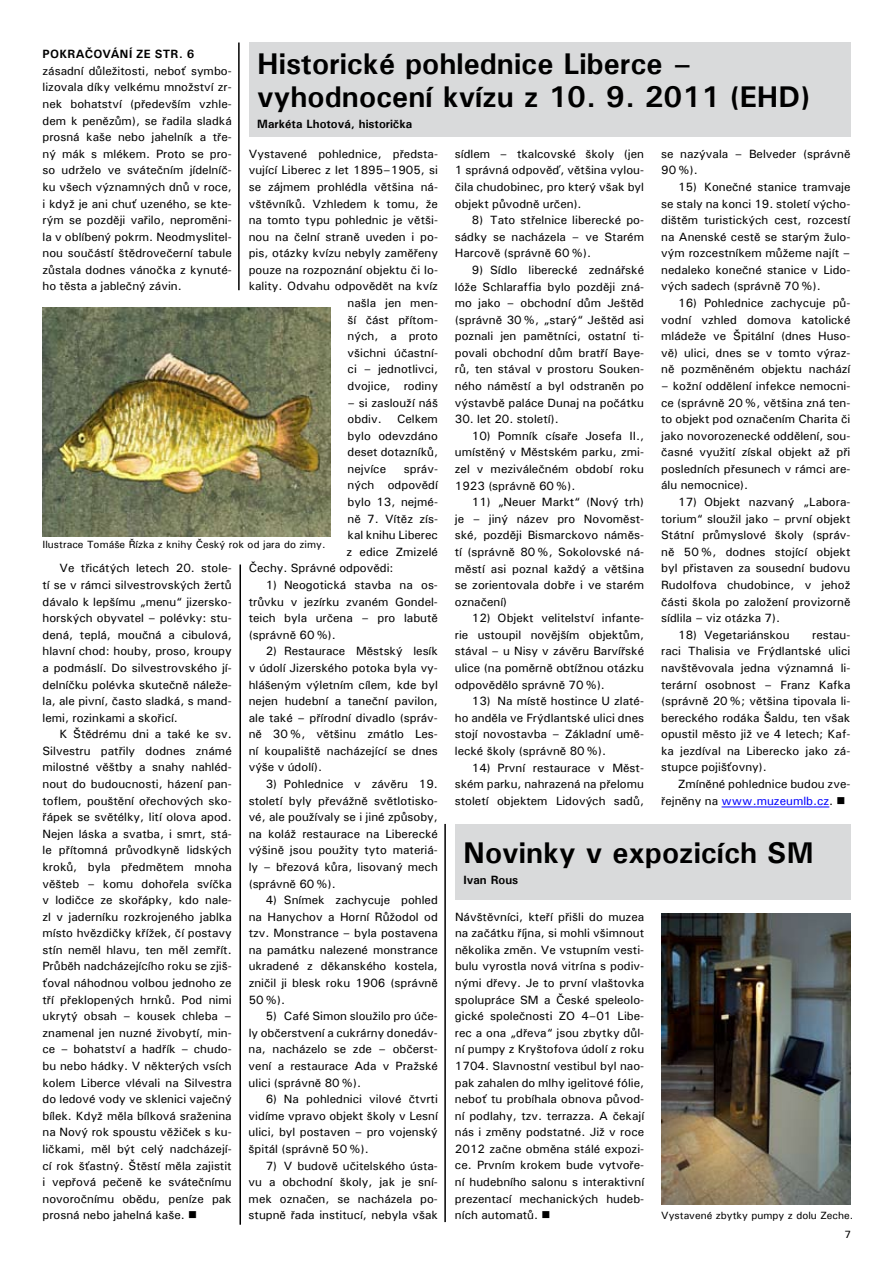
<style>
.page{position:relative;width:893px;height:1263px;background:#fff}
.page>*{position:absolute;margin:0;border:0;box-sizing:border-box;transform-origin:0 0}
.t1{font:700 30px/33px "Univers";color:#000}
.t2{font:500 12px/16.6px "Univers";color:#000;text-align:justify}
.t3{font:700 12px "Univers";color:#000}
.t4{font:700 12px "Univers";letter-spacing:.02em;color:#000}
.t5{font:500 10.5px "Univers";color:#000}
.s1{color:#00f}
</style>
<div class="page">
<img style="left:43px;top:308px;width:288px;height:228px">
<hr style="left:722px;top:807px;width:107px;height:1px;background:#00f">
<div style="left:249px;top:43px;width:601px;height:94px;background:#d9dadb"></div>
<div style="left:455px;top:824px;width:395px;height:75px;background:#d9dadb"></div>
<img style="left:661px;top:913px;width:189px;height:292px">
<hr style="left:238px;top:43px;width:2px;height:247px;background:#000">
<hr style="left:239px;top:564px;width:2px;height:661px;background:#000">
<hr style="left:444px;top:824px;width:2px;height:398px;background:#000">
<p class="t4" style="left:43px;top:46px;width:153px">POKRAČOVÁNÍ ZE STR. 6</p>
<h1 class="t1" style="left:257px;top:47px;width:554px">Historické pohlednice Liberce – vyhodnocení kvízu z 10. 9. 2011 (EHD)</h1>
<p class="t3" style="left:257px;top:116px;width:156px">Markéta Lhotová, historička</p>
<p class="t2" style="left:43px;top:62px;width:191px">zásadní důležitosti, neboť symbo&shy;lizovala díky velkému množství zr&shy;nek bohatství (především vzhle&shy;dem k penězům), se řadila sladká prosná kaše nebo jahelník a tře&shy;ný mák s mlékem. Proto se pro&shy;so udrželo ve svátečním jídelníč&shy;ku všech významných dnů v roce, i když je ani chuť uzeného, se kte&shy;rým se později vařilo, neproměni&shy;la v oblíbený pokrm. Neodmyslitel&shy;nou součástí štědrovečerní tabule zůstala dodnes vánočka z kynuté&shy;ho těsta a jablečný závin.</p>
<p class="t2" style="left:249px;top:145px;width:191px;text-align:right">Vystavené pohlednice, předsta&shy;vující Liberec z let 1895–1905, si se zájmem prohlédla většina ná&shy;vštěvníků. Vzhledem k tomu, že na tomto typu pohlednic je větši&shy;nou na čelní straně uveden i po&shy;pis, otázky kvízu nebyly zaměřeny pouze na rozpoznání objektu či lo&shy;kality. Odvahu odpovědět na kvíz našla jen men-<br>ší část přítom-<br>ných, a proto<br>všichni účastní-<br>ci – jednotlivci,<br>dvojice, rodiny</p>
<p class="t2" style="left:348px;top:394px;width:92px">– si zaslouží náš obdiv.</p>
<p class="t2" style="left:661px;top:145px;width:191px">se nazývala – Belveder (správně<br>90%).</p>
<p class="t2" style="left:661px;top:178px;width:191px;text-indent:17px">15) Konečné stanice tramvaje se staly na konci 19. století výcho&shy;dištěm turistických cest, rozcestí na Anenské cestě se starým žulo&shy;vým rozcestníkem můžeme najít – nedaleko konečné stanice v Lido&shy;vých sadech (správně 70%).</p>
<p class="t2" style="left:661px;top:294px;width:191px;text-indent:17px">16) Pohlednice zachycuje pů&shy;vodní vzhled domova katolické mládeže ve Špitální (dnes Huso&shy;vě) ulici, dnes se v tomto výraz&shy;ně pozměněném objektu nachází</p>
<p class="t2" style="left:661px;top:377px;width:191px">– kožní oddělení infekce nemocni&shy;ce (správně 20%, většina zná ten&shy;to objekt pod označením Charita či jako novorozenecké oddělení, sou&shy;časné využití získal objekt až při posledních přesunech v rámci are&shy;álu nemocnice).</p>
<p class="t2" style="left:661px;top:493px;width:191px;text-indent:17px">17) Objekt nazvaný „Labora&shy;torium“ sloužil jako – první objekt Státní průmyslové školy (správ&shy;ně 50%, dodnes stojící objekt byl přistaven za sousední budovu Rudolfova chudobince, v jehož části škola po založení provizorně sídlila – viz otázka 7).</p>
<p class="t2" style="left:678px;top:626px;width:113px">18) Vegetariánskou</p>
<p class="t2" style="left:455px;top:145px;width:191px">sídlem – tkalcovské školy (jen 1 správná odpověď, většina vylou&shy;čila chudobinec, pro který však byl objekt původně určen).</p>
<p class="t2" style="left:455px;top:211px;width:191px;text-indent:17px">8) Tato střelnice liberecké po&shy;sádky se nacházela – ve Starém Harcově (správně 60%).</p>
<p class="t2" style="left:455px;top:261px;width:191px;text-indent:17px">9) Sídlo liberecké zednářské lóže Schlaraffia bylo později zná&shy;mo jako – obchodní dům Ještěd (správně 30%, „starý“ Ještěd asi poznali jen pamětníci, ostatní ti&shy;povali obchodní dům bratří Baye&shy;rů, ten stával v prostoru Souken&shy;ného náměstí a byl odstraněn po výstavbě paláce Dunaj na počátku</p>
<p class="t2" style="left:455px;top:410px;width:105px">30. let 20. století).</p>
<p class="t2" style="left:455px;top:427px;width:191px;text-indent:17px">10) Pomník císaře Josefa II., umístěný v Městském parku, zmi&shy;zel v meziválečném období roku 1923 (správně 60%).</p>
<p class="t2" style="left:455px;top:493px;width:191px;text-indent:17px">11) „Neuer Markt“ (Nový trh) je – jiný název pro Novoměst&shy;ské, později Bismarckovo náměs&shy;tí (správně 80%, Sokolovské ná&shy;městí asi poznal každý a většina se zorientovala dobře i ve starém označení)</p>
<p class="t2" style="left:455px;top:609px;width:191px;text-indent:17px">12) Objekt velitelství infante&shy;rie ustoupil novějším objektům, stával – u Nisy v závěru Barvířské ulice (na poměrně obtížnou otázku odpovědělo správně 70%).</p>
<p class="t2" style="left:455px;top:692px;width:191px;text-indent:17px">13) Na místě hostince U zlaté&shy;ho anděla ve Frýdlantské ulici dnes stojí novostavba – Základní umě&shy;lecké školy (správně 80%).</p>
<p class="t2" style="left:455px;top:759px;width:191px;text-indent:17px">14) První restaurace v Měst&shy;ském parku, nahrazená na přelomu století objektem Lidových sadů,</p>
<p class="t2" style="left:348px;top:410px;width:92px;text-indent:49px">Celkem bylo odevzdáno deset dotazníků, nejvíce</p>
<p class="t2" style="left:404px;top:460px;width:36px">správ-</p>
<p class="t2" style="left:348px;top:477px;width:92px">ných odpovědí</p>
<p class="t2" style="left:348px;top:493px;width:92px">bylo 13, nejmé-</p>
<p class="t2" style="left:348px;top:510px;width:92px">ně 7. Vítěz zís-</p>
<p class="t2" style="left:348px;top:526px;width:92px">kal knihu Liberec</p>
<p class="t2" style="left:347px;top:543px;width:93px">z edice Zmizelé</p>
<p class="t2" style="left:249px;top:560px;width:146px">Čechy. Správné odpovědi:</p>
<p class="t2" style="left:249px;top:576px;width:191px;text-indent:17px">1) Neogotická stavba na os&shy;trůvku v jezírku zvaném Gondel&shy;teich byla určena – pro labutě (správně 60%).</p>
<p class="t2" style="left:249px;top:643px;width:191px;text-indent:17px">2) Restaurace Městský lesík v údolí Jizerského potoka byla vy&shy;hlášeným výletním cílem, kde byl nejen hudební a taneční pavilon, ale také – přírodní divadlo (správ&shy;ně 30%, většinu zmátlo Les&shy;ní koupaliště nacházející se dnes výše v údolí).</p>
<p class="t2" style="left:249px;top:775px;width:191px;text-indent:17px">3) Pohlednice v závěru 19. století byly převážně světlotisko&shy;vé, ale používaly se i jiné způsoby, na koláž restaurace na Liberecké výšině jsou použity tyto materiá&shy;ly – březová kůra, lisovaný mech (správně 60%).</p>
<p class="t2" style="left:249px;top:891px;width:191px;text-indent:17px">4) Snímek zachycuje pohled na Hanychov a Horní Růžodol od tzv. Monstrance – byla postavena na památku nalezené monstrance ukradené z děkanského kostela, zničil ji blesk roku 1906 (správně 50%).</p>
<p class="t2" style="left:249px;top:1007px;width:191px;text-indent:17px">5) Café Simon sloužilo pro úče&shy;ly občerstvení a cukrárny donedáv&shy;na, nacházelo se zde – občerst&shy;vení a restaurace Ada v Pražské ulici (správně 80%).</p>
<p class="t2" style="left:249px;top:1090px;width:191px;text-indent:17px">6) Na pohlednici vilové čtvrti vidíme vpravo objekt školy v Lesní ulici, byl postaven – pro vojenský špitál (správně 50%).</p>
<p class="t2" style="left:249px;top:1157px;width:191px;text-indent:17px">7) V budově učitelského ústa&shy;vu a obchodní školy, jak je sní&shy;mek označen, se nacházela po&shy;stupně řada institucí, nebyla však</p>
<p class="t5" style="left:43px;top:538px;width:284px">Ilustrace Tomáše Řízka z knihy Český rok od jara do zimy.</p>
<p class="t2" style="left:43px;top:560px;width:191px;text-indent:17px">Ve třicátých letech 20. stole&shy;tí se v rámci silvestrovských žertů dávalo k lepšímu „menu“ jizersko&shy;horských obyvatel – polévky: stu&shy;dená, teplá, moučná a cibulová, hlavní chod: houby, proso, kroupy a podmáslí. Do silvestrovského jí&shy;delníčku polévka skutečně náleže&shy;la, ale pivní, často sladká, s mand&shy;lemi, rozinkami a skořicí.</p>
<p class="t2" style="left:42px;top:725px;width:191px;text-indent:17px">K Štědrému dni a také ke sv.<br>Silvestru patřily dodnes známé milostné věštby a snahy nahléd&shy;nout do budoucnosti, házení pan&shy;toflem, pouštění ořechových sko&shy;řápek se světélky, lití olova apod.<br>Nejen láska a svatba, i smrt, stá&shy;le přítomná průvodkyně lidských kroků, byla předmětem mnoha věšteb – komu dohořela svíčka v lodičce ze skořápky, kdo nale&shy;zl v jaderníku rozkrojeného jablka místo hvězdičky křížek, čí postavy stín neměl hlavu, ten měl zemřít.<br>Průběh nadcházejícího roku se zjiš&shy;ťoval náhodnou volbou jednoho ze tří překlopených hrnků. Pod nimi ukrytý obsah – kousek chleba – znamenal jen nuzné živobytí, min&shy;ce – bohatství a hadřík – chudo&shy;bu nebo hádky. V některých vsích kolem Liberce vlévali na Silvestra do ledové vody ve sklenici vaječný bílek. Když měla bílková sraženina na Nový rok spoustu věžiček s ku&shy;ličkami, měl být celý nadcházejí&shy;cí rok šťastný. Štěstí měla zajistit i vepřová pečeně ke svátečnímu novoročnímu obědu, peníze pak prosná nebo jahelná kaše. ■</p>
<p class="t2" style="left:661px;top:626px;width:191px;text-indent:151px">restau&shy;raci Thalisia ve Frýdlantské ulici navštěvovala jedna významná li&shy;terární osobnost – Franz Kafka (správně 20%; většina tipovala li&shy;bereckého rodáka Šaldu, ten však opustil město již ve 4 letech; Kaf&shy;ka jezdíval na Liberecko jako zá&shy;stupce pojišťovny).</p>
<p class="t2" style="left:661px;top:775px;width:191px;text-indent:17px">Zmíněné pohlednice budou zve&shy;řejněny na <span class="s1">www.muzeumlb.cz</span>. ■</p>
<h1 class="t1" style="left:463px;top:835px;width:352px">Novinky v expozicích SM</h1>
<p class="t3" style="left:463px;top:872px;width:56px">Ivan Rous</p>
<p class="t2" style="left:455px;top:908px;width:191px">Návštěvníci, kteří přišli do muzea na začátku října, si mohli všimnout několika změn. Ve vstupním vesti&shy;bulu vyrostla nová vitrína s podiv&shy;nými dřevy. Je to první vlaštovka spolupráce SM a České speleolo&shy;gické společnosti ZO 4–01 Libe&shy;rec a ona „dřeva“ jsou zbytky důl&shy;ní pumpy z Kryštofova údolí z roku 1704. Slavnostní vestibul byl nao&shy;pak zahalen do mlhy igelitové fólie, neboť tu probíhala obnova původ&shy;ní podlahy, tzv. terrazza. A čekají nás i změny podstatné. Již v roce 2012 začne obměna stálé expozi&shy;ce. Prvním krokem bude vytvoře&shy;ní hudebního salonu s interaktivní prezentací mechanických hudeb&shy;ních automatů. ■</p>
<p class="t5" style="left:661px;top:1209px;width:193px">Vystavené zbytky pumpy z dolu Zeche.</p>
<p class="t5" style="left:844px;top:1228px;width:8px">7</p>
</div>
